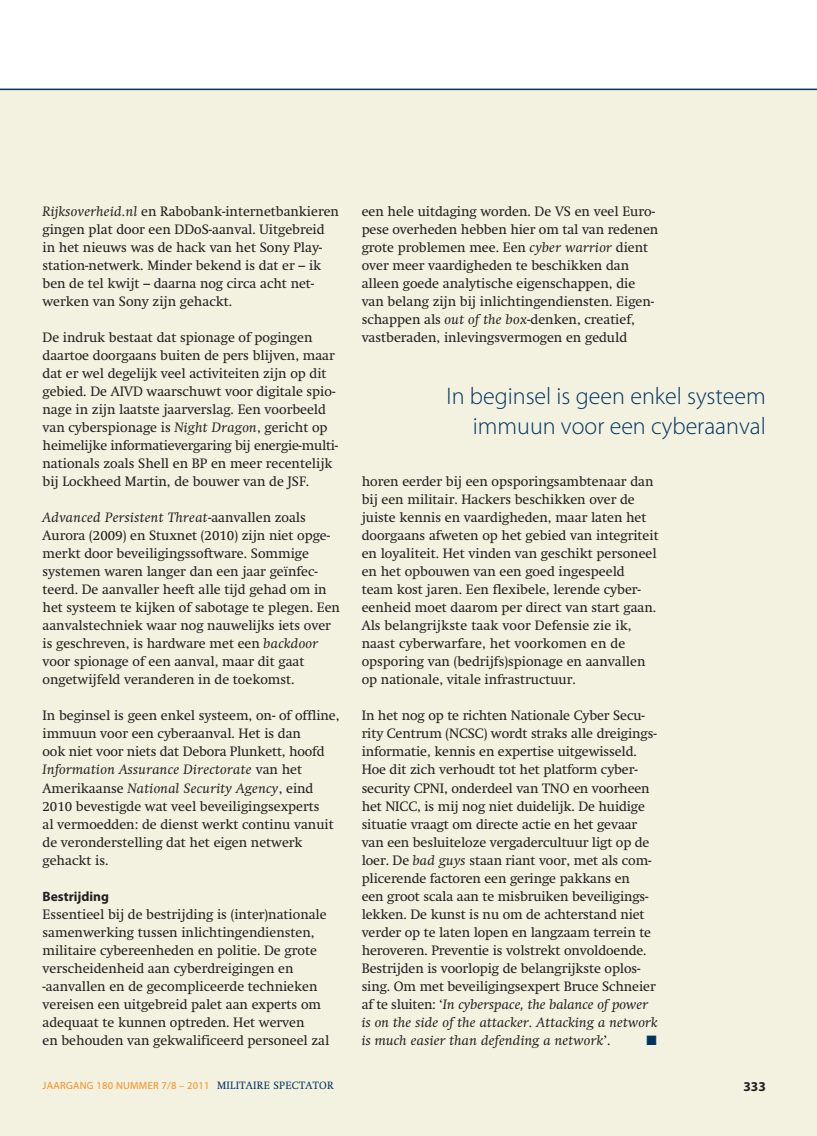
<style>
.page{position:relative;width:817px;height:1136px;background:#fff}
.page>*{position:absolute;margin:0;border:0;box-sizing:border-box;transform-origin:0 0}
.t1{font:300 24px/30px "Myriad Pro";color:#003562;text-align:right}
.t2{font:13.5px/18px "Swift";color:#231f20}
.t3{font:700 13.5px "Myriad Pro";color:#231f20}
.t4{font:13.5px "Zapf Dingbats";color:#003562}
.t5{font:10.5px "Myriad Pro";letter-spacing:.025em;color:#f68f1e}
.s1{font-style:italic}
.s2{font-family:"Swift";color:#003562}
</style>
<div class="page">
<div style="left:0;top:89px;width:816px;height:1046px;background:#f3f1e0"></div>
<hr style="left:0;top:89px;width:816px;height:1px;background:#003562">
<p class="t2" style="left:43px;top:204px;width:298px"><span class="s1">Rijksoverheid.nl</span> en Rabobank-internetbankieren gingen plat door een DDoS-aanval. Uitgebreid in het nieuws was de hack van het Sony Play&shy;station-netwerk. Minder bekend is dat er – ik ben de tel kwijt – daarna nog circa acht net&shy;werken van Sony zijn gehackt.</p>
<p class="t2" style="left:43px;top:330px;width:297px">De indruk bestaat dat spionage of pogingen daartoe doorgaans buiten de pers blijven, maar dat er wel degelijk veel activiteiten zijn op dit gebied. De AIVD waarschuwt voor digitale spio&shy;nage in zijn laatste jaarverslag. Een voorbeeld van cyberspionage is <span class="s1">Night Dragon</span>, gericht op heimelijke informatievergaring bij energie-multi&shy;nationals zoals Shell en BP en meer recentelijk bij Lockheed Martin, de bouwer van de JSF.</p>
<p class="t2" style="left:43px;top:510px;width:299px"><span class="s1">Advanced Persistent Threat</span>-aanvallen zoals Aurora (2009) en Stuxnet (2010) zijn niet opge&shy;merkt door beveiligingssoftware. Sommige systemen waren langer dan een jaar geïnfec&shy;teerd. De aanvaller heeft alle tijd gehad om in het systeem te kijken of sabotage te plegen. Een aanvalstechniek waar nog nauwelijks iets over is geschreven, is hardware met een <span class="s1">backdoor </span>voor spionage of een aanval, maar dit gaat ongetwijfeld veranderen in de toekomst.</p>
<p class="t2" style="left:43px;top:708px;width:298px">In beginsel is geen enkel systeem, on- of offline, immuun voor een cyberaanval. Het is dan<br>ook niet voor niets dat Debora Plunkett, hoofd <span class="s1">Information Assurance Directorate</span> van het Amerikaanse <span class="s1">National Security Agency</span>, eind 2010 bevestigde wat veel beveiligingsexperts<br>al vermoedden: de dienst werkt continu vanuit de veronderstelling dat het eigen netwerk gehackt is.</p>
<p class="t3" style="left:43px;top:890px;width:68px">Bestrijding</p>
<p class="t2" style="left:43px;top:906px;width:288px">Essentieel bij de bestrijding is (inter)nationale samenwerking tussen inlichtingendiensten, militaire cybereenheden en politie. De grote verscheidenheid aan cyberdreigingen en -aanvallen en de gecompliceerde technieken vereisen een uitgebreid palet aan experts om adequaat te kunnen optreden. Het werven<br>en behouden van gekwalificeerd personeel zal</p>
<p class="t2" style="left:361px;top:204px;width:298px">een hele uitdaging worden. De VS en veel Euro&shy;pese overheden hebben hier om tal van redenen grote problemen mee. Een <span class="s1">cyber warrior</span> dient over meer vaardigheden te beschikken dan alleen goede analytische eigenschappen, die van belang zijn bij inlichtingendiensten. Eigen&shy;schappen als <span class="s1">out of the box</span>-denken, creatief, vastberaden, inlevingsvermogen en geduld</p>
<h1 class="t1" style="left:446px;top:382px;width:321px">In beginsel is geen enkel systeem immuun voor een cyberaanval</h1>
<p class="t2" style="left:361px;top:474px;width:298px">horen eerder bij een opsporingsambtenaar dan bij een militair. Hackers beschikken over de juiste kennis en vaardigheden, maar laten het doorgaans afweten op het gebied van integriteit en loyaliteit. Het vinden van geschikt personeel en het opbouwen van een goed ingespeeld team kost jaren. Een flexibele, lerende cyber&shy;eenheid moet daarom per direct van start gaan.<br>Als belangrijkste taak voor Defensie zie ik, naast cyberwarfare, het voorkomen en de opsporing van (bedrijfs)spionage en aanvallen op nationale, vitale infrastructuur.</p>
<p class="t2" style="left:361px;top:708px;width:297px">In het nog op te richten Nationale Cyber Secu&shy;rity Centrum (NCSC) wordt straks alle dreigings&shy;informatie, kennis en expertise uitgewisseld.<br>Hoe dit zich verhoudt tot het platform cyber&shy;security CPNI, onderdeel van TNO en voorheen het NICC, is mij nog niet duidelijk. De huidige situatie vraagt om directe actie en het gevaar van een besluiteloze vergadercultuur ligt op de loer. De <span class="s1">bad guys</span> staan riant voor, met als com&shy;plicerende factoren een geringe pakkans en<br>een groot scala aan te misbruiken beveiligings&shy;lekken. De kunst is nu om de achterstand niet verder op te laten lopen en langzaam terrein te heroveren. Preventie is volstrekt onvoldoende.<br>Bestrijden is voorlopig de belangrijkste oplos&shy;sing. Om met beveiligingsexpert Bruce Schneier af te sluiten: ‘<span class="s1">In cyberspace, the balance of power is on the side of the attacker. Attacking a network is much easier than defending a network</span>’.</p>
<p class="t4" style="left:646px;top:1031px;width:12px">■</p>
<p class="t5" style="left:43px;top:1080px;width:292px">JAARGANG 180 NUMMER 7/8 – 2011 <span class="s2">MILITAIRE SPECTATOR</span></p>
<p class="t3" style="left:743px;top:1081px;width:24px">333</p>
</div>
